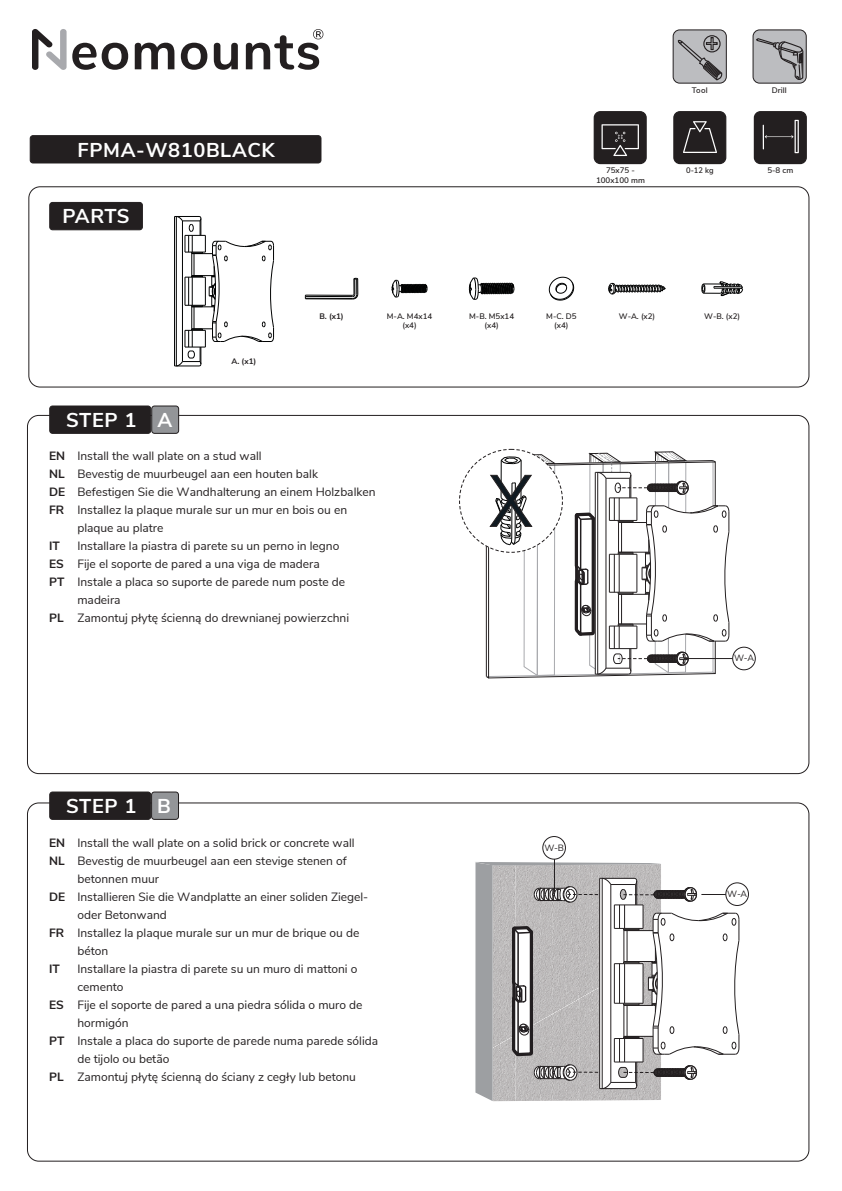
<style>
.page{position:relative;width:842px;height:1191px;background:#fff}
.page>*{position:absolute;margin:0;border:0;box-sizing:border-box;transform-origin:0 0}
.t1{font:71.8px "Avant Garde IT Cby BT";color:#101a21}
.t2{font:700 20px "Nunito Sans";letter-spacing:.03em;color:#fff}
.t3{font:12px/18px "Nunito Sans";color:#231f20}
.t4{font:700 12px/18px "Nunito Sans";color:#231f20}
.t5{font:9.2px "Nunito Sans";color:#231f20}
.t6{font:600 8px/9.6px "Nunito Sans";color:#231f20;text-align:center}
.t7{font:700 8px "Nunito Sans";color:#231f20}
.t8{font:600 8px "Nunito Sans";color:#231f20;scale:.95 1}
</style>
<div class="page">
<div style="left:30px;top:136px;width:291px;height:27px;background:#231f20;border-radius:3px"></div>
<div style="left:30px;top:135px;width:291px;height:28px;border:1px solid #231f20;border-radius:3px"></div>
<div style="left:28px;top:186px;width:781px;height:201px;border:1px solid #231f20;border-radius:11px"></div>
<svg style="left:135px;top:43px;width:39px;height:26px"></svg>
<svg style="left:181px;top:43px;width:26px;height:27px"></svg>
<svg style="left:246px;top:29px;width:77px;height:41px"></svg>
<svg style="left:214px;top:43px;width:24px;height:27px"></svg>
<svg style="left:32px;top:29px;width:96px;height:41px"></svg>
<div style="left:50px;top:202px;width:92px;height:28px;background:#231f20;border-radius:3px"></div>
<div style="left:49px;top:202px;width:94px;height:28px;border:1px solid #231f20;border-radius:3px"></div>
<div style="left:753px;top:30px;width:53px;height:53px;border:1px solid #231f20;border-radius:7px"></div>
<svg style="left:755px;top:29px;width:49px;height:53px;background:#a5a5a8"></svg>
<div style="left:673px;top:30px;width:53px;height:53px;background:#bcbdc0;border-radius:7px"></div>
<div style="left:673px;top:30px;width:53px;height:53px;border:1px solid #231f20;border-radius:7px"></div>
<div style="left:703px;top:35px;width:18px;height:17px;border:1px solid #231f20;border-radius:50%"></div>
<svg style="left:677px;top:36px;width:46px;height:46px"></svg>
<svg style="left:594px;top:111px;width:53px;height:53px;background:#363333"></svg>
<svg style="left:673px;top:111px;width:53px;height:53px;background:#332f30"></svg>
<svg style="left:754px;top:111px;width:53px;height:53px;background:#312d2e"></svg>
<hr style="left:174px;top:216px;width:1px;height:150px;background:#010202">
<svg style="left:175px;top:216px;width:99px;height:151px"></svg>
<svg style="left:549px;top:276px;width:25px;height:25px"></svg>
<svg style="left:469px;top:277px;width:46px;height:23px"></svg>
<svg style="left:391px;top:279px;width:36px;height:19px"></svg>
<svg style="left:701px;top:281px;width:42px;height:15px"></svg>
<svg style="left:608px;top:283px;width:57px;height:12px"></svg>
<hr style="left:305px;top:295px;width:48px;height:1px;background:#010202">
<hr style="left:305px;top:296px;width:48px;height:1px;background:#010202">
<hr style="left:305px;top:298px;width:48px;height:1px;background:#010202">
<svg style="left:352px;top:278px;width:6px;height:22px"></svg>
<div style="left:50px;top:406px;width:101px;height:27px;background:#231f20;border-radius:3px"></div>
<div style="left:49px;top:405px;width:102px;height:29px;border:1px solid #231f20;border-radius:3px"></div>
<div style="left:152px;top:406px;width:27px;height:27px;background:#939598;border-radius:3px"></div>
<div style="left:151px;top:405px;width:28px;height:29px;border:1px solid #231f20;border-radius:3px"></div>
<div style="left:50px;top:792px;width:101px;height:27px;background:#231f20;border-radius:3px"></div>
<div style="left:49px;top:791px;width:102px;height:29px;border:1px solid #231f20;border-radius:3px"></div>
<div style="left:152px;top:792px;width:26px;height:27px;background:#939598;border-radius:3px"></div>
<div style="left:151px;top:791px;width:28px;height:29px;border:1px solid #231f20;border-radius:3px"></div>
<svg style="left:556px;top:462px;width:108px;height:216px"></svg>
<hr style="left:684px;top:658px;width:49px;height:1px;background:#231f20">
<div style="left:459px;top:449px;width:103px;height:103px;background:#fff;border-radius:50%"></div>
<svg style="left:485px;top:454px;width:71px;height:225px"></svg>
<svg style="left:566px;top:451px;width:164px;height:224px"></svg>
<div style="left:732px;top:647px;width:24px;height:23px;border:1px solid #231f20;border-radius:50%"></div>
<hr style="left:554px;top:858px;width:1px;height:34px;background:#231f20">
<svg style="left:475px;top:862px;width:265px;height:239px"></svg>
<div style="left:726px;top:883px;width:22px;height:22px;background:#fff;border-radius:50%"></div>
<div style="left:725px;top:882px;width:24px;height:23px;border:1px solid #231f20;border-radius:50%"></div>
<div style="left:542px;top:836px;width:24px;height:23px;border:1px solid #231f20;border-radius:50%"></div>
<h2 class="t2" style="left:78px;top:135px;width:199px">FPMA-W810BLACK</h2>
<h2 class="t2" style="left:63px;top:201px;width:69px">PARTS</h2>
<h2 class="t2" style="left:66px;top:405px;width:108px">STEP 1 A</h2>
<p class="t7" style="left:232px;top:355px;width:26px">A. (x1)</p>
<p class="t6" style="left:692px;top:85px;width:17px">Tool</p>
<p class="t6" style="left:772px;top:85px;width:16px">Drill</p>
<p class="t6" style="left:596px;top:165px;width:50px">75x75 -<br>100x100 mm</p>
<p class="t8" style="left:686px;top:164px;width:30px">0-12 kg</p>
<p class="t6" style="left:767px;top:164px;width:27px">5-8 cm</p>
<p class="t7" style="left:319px;top:310px;width:26px">B. (x1)</p>
<p class="t6" style="left:387px;top:310px;width:47px">M-A. M4x14 (x4)</p>
<p class="t6" style="left:469px;top:310px;width:46px">M-B. M5x14 (x4)</p>
<p class="t6" style="left:546px;top:310px;width:32px">M-C. D5 (x4)</p>
<p class="t6" style="left:619px;top:310px;width:38px">W-A. (x2)</p>
<p class="t6" style="left:704px;top:310px;width:38px">W-B. (x2)</p>
<p class="t4" style="left:49px;top:446px;width:18px;text-align:justify">EN NL DE FR</p>
<p class="t4" style="left:49px;top:536px;width:17px">IT<br>ES<br>PT</p>
<p class="t4" style="left:49px;top:608px;width:16px">PL</p>
<p class="t3" style="left:77px;top:446px;width:300px">Install the wall plate on a stud wall<br>Bevestig de muurbeugel aan een houten balk Befestigen Sie die Wandhalterung an einem Holzbalken Installez la plaque murale sur un mur en bois ou en plaque au platre<br>Installare la piastra di parete su un perno in legno<br>Fije el soporte de pared a una viga de madera<br>Instale a placa so suporte de parede num poste de madeira<br>Zamontuj płytę ścienną do drewnianej powierzchni</p>
<h2 class="t2" style="left:66px;top:791px;width:106px">STEP 1 B</h2>
<p class="t4" style="left:49px;top:833px;width:18px">EN<br>NL</p>
<p class="t4" style="left:49px;top:887px;width:18px">DE</p>
<p class="t4" style="left:49px;top:923px;width:17px">FR</p>
<p class="t4" style="left:49px;top:959px;width:12px">IT</p>
<p class="t4" style="left:49px;top:995px;width:16px">ES</p>
<p class="t4" style="left:49px;top:1031px;width:17px">PT</p>
<p class="t4" style="left:49px;top:1067px;width:16px">PL</p>
<p class="t3" style="left:77px;top:833px;width:302px">Install the wall plate on a solid brick or concrete wall Bevestig de muurbeugel aan een stevige stenen of betonnen muur<br>Installieren Sie die Wandplatte an einer soliden Ziegel&shy;oder Betonwand<br>Installez la plaque murale sur un mur de brique ou de béton<br>Installare la piastra di parete su un muro di mattoni o cemento<br>Fije el soporte de pared a una piedra sólida o muro de hormigón<br>Instale a placa do suporte de parede numa parede sólida de tijolo ou betão<br>Zamontuj płytę ścienną do ściany z cegły lub betonu</p>
<h1 class="t1" style="left:491px;top:457px;width:42px">X</h1>
<p class="t5" style="left:544px;top:840px;width:21px">W-B</p>
<p class="t5" style="left:734px;top:651px;width:22px">W-A</p>
<p class="t5" style="left:727px;top:887px;width:22px">W-A</p>
</div>
